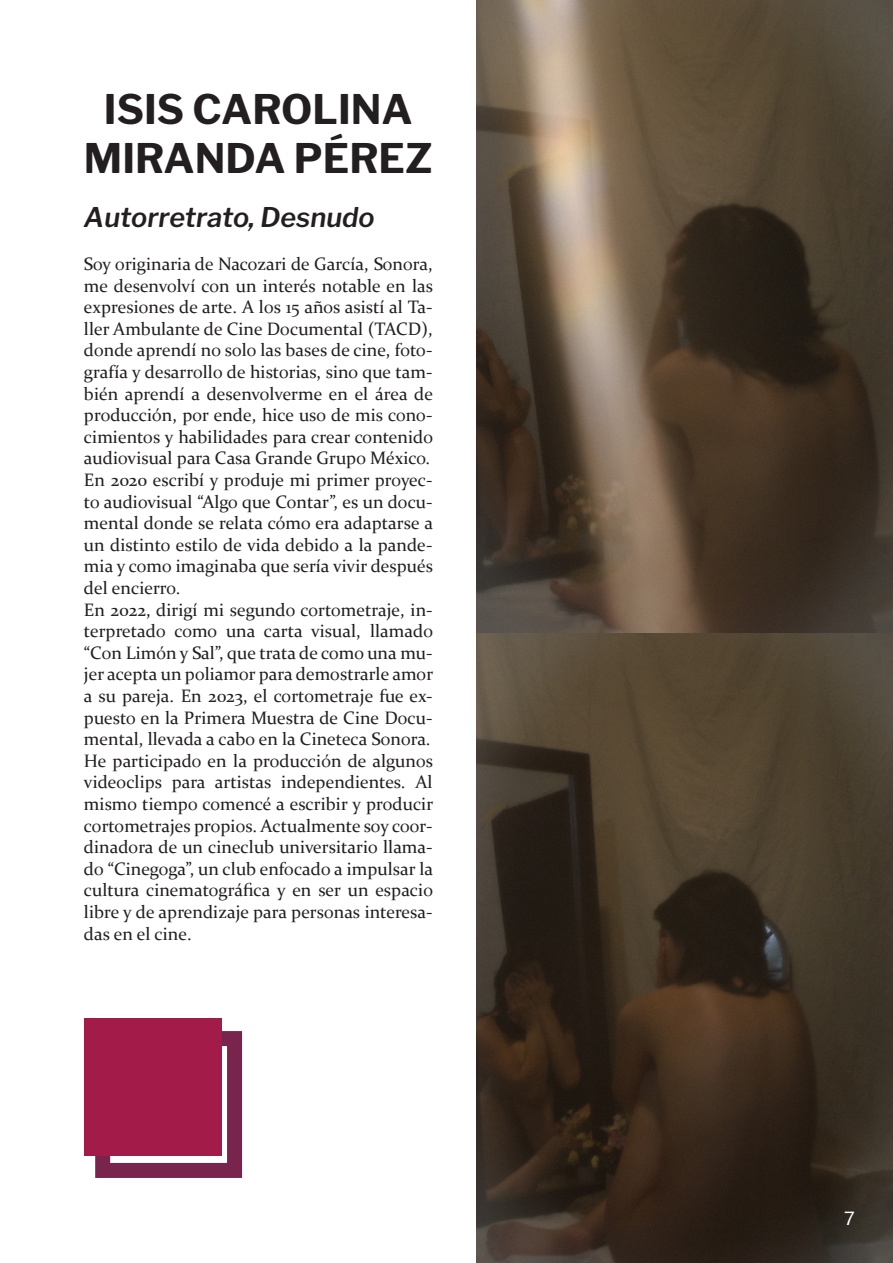
<style>
.page{position:relative;width:893px;height:1263px;background:#fff}
.page>*{position:absolute;margin:0;border:0;box-sizing:border-box;transform-origin:0 0}
.Titulo_Nombres{font:100 40.5px "Libre Franklin";color:#231f20}
.Subtitulos{font:italic 100 27px "Libre Franklin";color:#231f20}
.Parrafo{font:18px/21.6px "Constantia";color:#231f20;text-align:justify}
.t1{font:100 18px "Libre Franklin";color:#fff}
</style>
<div class="page">
<div style="left:95px;top:1031px;width:147px;height:147px;border:15px solid #78244d"></div>
<div style="left:84px;top:1018px;width:137px;height:137px;background:#a31c49"></div>
<img style="left:476px;top:0;width:417px;height:1263px">
<p class="Titulo_Nombres" style="left:104px;top:78px;width:310px">ISIS CAROLINA</p>
<p class="Titulo_Nombres" style="left:84px;top:126px;width:350px">MIRANDA PÉREZ</p>
<p class="Subtitulos" style="left:84px;top:197px;width:292px">Autorretrato, Desnudo</p>
<p class="Parrafo" style="left:84px;top:252px;width:351px">Soy originaria de Nacozari de García, Sonora, me desenvolví con un interés notable en las expresiones de arte. A los 15 años asistí al Ta&shy;ller Ambulante de Cine Documental (TACD), donde aprendí no solo las bases de cine, foto&shy;grafía y desarrollo de historias, sino que tam&shy;bién aprendí a desenvolverme en el área de producción, por ende, hice uso de mis cono&shy;cimientos y habilidades para crear contenido audiovisual para Casa Grande Grupo México.</p>
<p class="Parrafo" style="left:84px;top:468px;width:351px">En 2020 escribí y produje mi primer proyec&shy;to audiovisual “Algo que Contar”, es un docu&shy;mental donde se relata cómo era adaptarse a un distinto estilo de vida debido a la pande&shy;mia y como imaginaba que sería vivir después del encierro.</p>
<p class="Parrafo" style="left:84px;top:598px;width:351px">En 2022, dirigí mi segundo cortometraje, in&shy;terpretado como una carta visual, llamado “Con Limón y Sal”, que trata de como una mu&shy;jer acepta un poliamor para demostrarle amor a su pareja. En 2023, el cortometraje fue ex&shy;puesto en la Primera Muestra de Cine Docu&shy;mental, llevada a cabo en la Cineteca Sonora.</p>
<p class="Parrafo" style="left:84px;top:749px;width:351px">He participado en la producción de algunos videoclips para artistas independientes. Al mismo tiempo comencé a escribir y producir cortometrajes propios. Actualmente soy coor&shy;dinadora de un cineclub universitario llama&shy;do “Cinegoga”, un club enfocado a impulsar la cultura cinematográfica y en ser un espacio libre y de aprendizaje para personas interesa&shy;das en el cine.</p>
<p class="t1" style="left:844px;top:1204px;width:12px">7</p>
</div>
